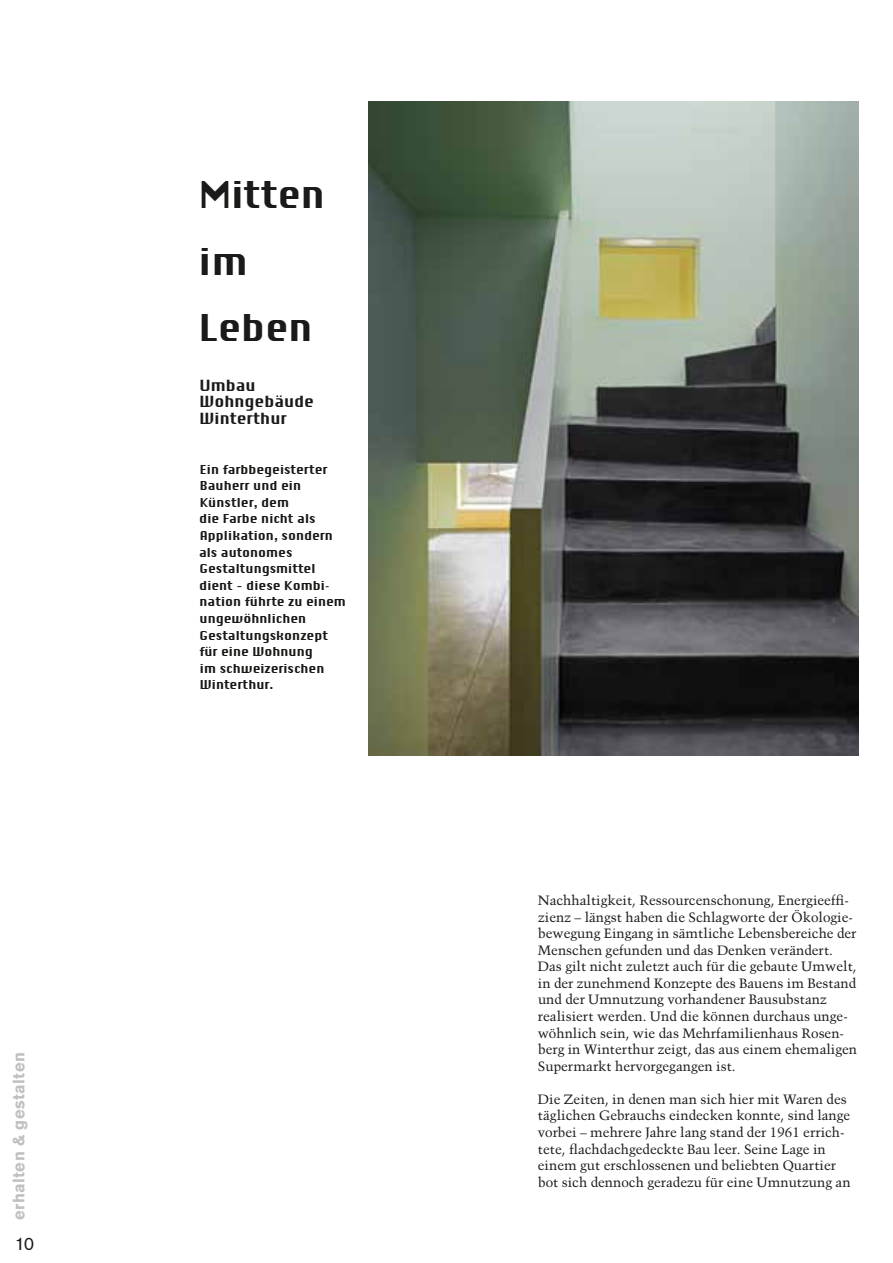
<style>
.page{position:relative;width:893px;height:1263px;background:#fff}
.page>*{position:absolute;margin:0;border:0;box-sizing:border-box;transform-origin:0 0}
.t1{font:700 36px/66.3px "Chiq Pro";color:#1a1a18}
.t2{font:18px "Akzidenz Grotesk BE";color:#1a1a18}
.t3{font:700 16.5px "Akzidenz Grotesk BE";letter-spacing:.025em;color:#bfc0bf}
.t4{font:700 15px/16.6px "Chiq Pro";color:#1a1a18}
.t5{font:13.5px/16.6px "Trump Mediaeval";color:#1a1a18}
.t6{font:700 12px/16.6px "Chiq Pro";color:#1a1a18}
</style>
<div class="page">
<img style="left:368px;top:101px;width:491px;height:655px">
<p class="t3" style="left:9px;top:1220px;width:169px;rotate:-90deg">erhalten &amp; gestalten</p>
<h2 class="t2" style="left:14px;top:1233px;width:22px">10</h2>
<h1 class="t1" style="left:199px;top:162px;width:127px">Mitten im<br>Leben</h1>
<p class="t4" style="left:200px;top:377px;width:116px">Umbau<br>Wohngebäude<br>Winterthur</p>
<p class="t6" style="left:199px;top:461px;width:148px">Ein farbbegeisterter<br>Bauherr und ein<br>Künstler, dem<br>die Farbe nicht als<br>Applikation, sondern als autonomes<br>Gestaltungsmittel dient – diese Kombi&shy;nation führte zu einem ungewöhnlichen<br>Gestaltungskonzept für eine Wohnung<br>im schweizerischen<br>Winterthur.</p>
<p class="t5" style="left:538px;top:892px;width:321px">Nachhaltigkeit, Ressourcenschonung, Energieeffi&shy;zienz – längst haben die Schlagworte der Ökologie&shy;bewegung Eingang in sämtliche Lebensbereiche der Menschen gefunden und das Denken verändert.<br>Das gilt nicht zuletzt auch für die gebaute Umwelt, in der zunehmend Konzepte des Bauens im Bestand und der Umnutzung vorhandener Bausubstanz realisiert werden. Und die können durchaus unge&shy;wöhnlich sein, wie das Mehrfamilienhaus Rosen&shy;berg in Winterthur zeigt, das aus einem ehemaligen Supermarkt hervorgegangen ist.</p>
<p class="t5" style="left:538px;top:1091px;width:314px">Die Zeiten, in denen man sich hier mit Waren des täglichen Gebrauchs eindecken konnte, sind lange vorbei – mehrere Jahre lang stand der 1961 errich&shy;tete, flachdachgedeckte Bau leer. Seine Lage in einem gut erschlossenen und beliebten Quartier bot sich dennoch geradezu für eine Umnutzung an</p>
</div>
